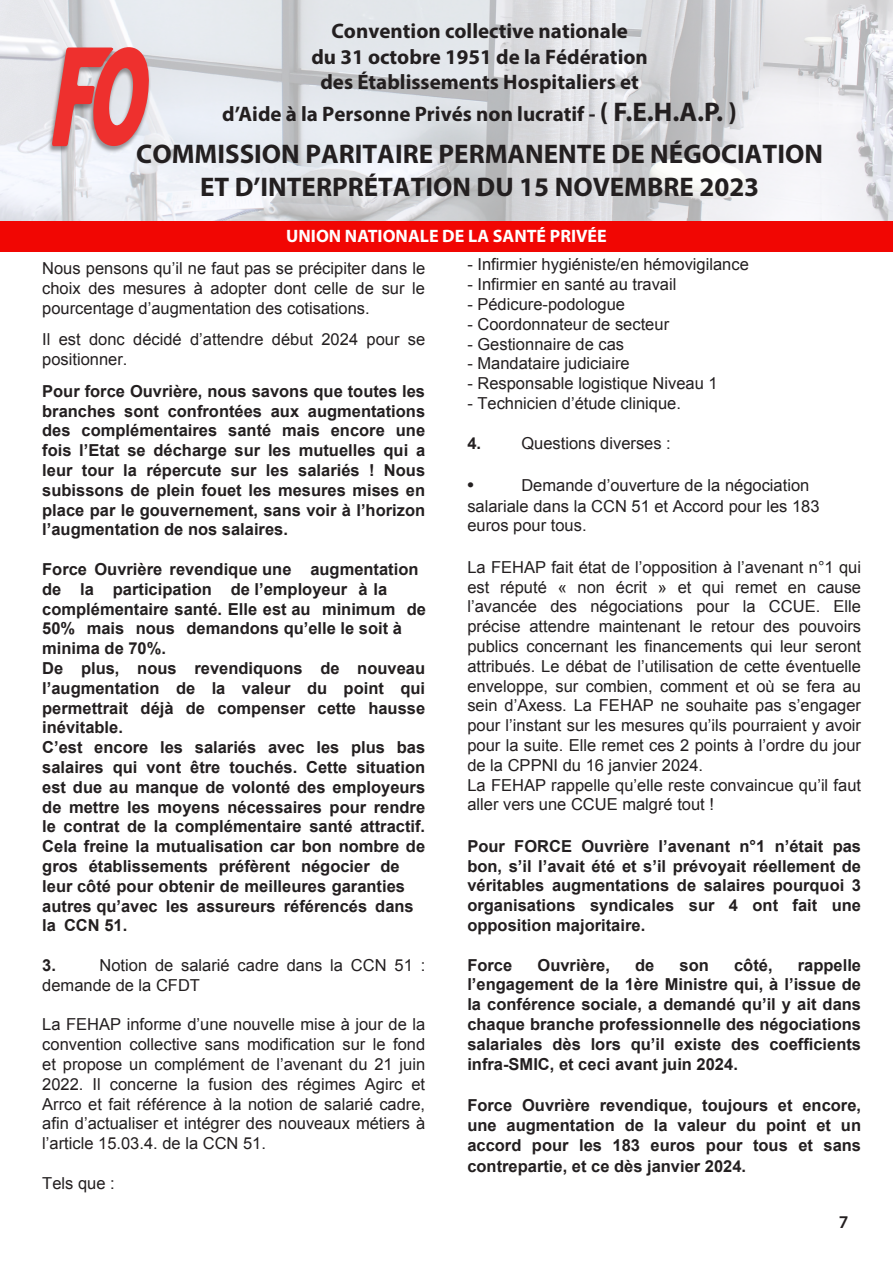
<style>
.page{position:relative;width:893px;height:1263px;background:#fff}
.page>*{position:absolute;margin:0;border:0;box-sizing:border-box;transform-origin:0 0}
.t1{font:700 27px/32.4px "Myriad Pro";color:#231f20;text-align:center}
.t2{font:700 21px/25.2px "Myriad Pro";color:#231f20;text-align:center}
.t3{font:700 18px "Myriad Pro";color:#fff}
.t4{font:600 18px "Myriad Pro";color:#231f20}
.t5{font:700 18px "Arial";color:#231f20}
.t6{font:700 16.5px/19.8px "Arial";color:#231f20;text-align:justify}
.t7{font:16.5px/19.8px "Arial";color:#231f20}
.s1{font-size:27px}
</style>
<div class="page">
<img style="left:0;top:0;width:893px;height:221px">
<div style="left:0;top:221px;width:893px;height:30px;background:#f10603"></div>
<div style="left:47px;top:47px;width:104px;height:107px;background:#231f20;opacity:.45"></div>
<svg style="left:52px;top:47px;width:97px;height:99px"></svg>
<p class="t2" style="left:311px;top:18px;width:338px">Convention collective nationale<br>du 31 octobre 1951 de la Fédération des Établissements Hospitaliers et</p>
<p class="t2" style="left:222px;top:101px;width:516px">d’Aide à la Personne Privés non lucratif - <span class="s1">( F.E.H.A.P. )</span></p>
<p class="t1" style="left:136px;top:137px;width:688px">COMMISSION PARITAIRE PERMANENTE DE NÉGOCIATION<br>ET D’INTERPRÉTATION DU 15 NOVEMBRE 2023</p>
<p class="t3" style="left:286px;top:224px;width:322px">UNION NATIONALE DE LA SANTÉ PRIVÉE</p>
<p class="t7" style="left:42px;top:258px;width:385px;text-align:justify">Nous pensons qu’il ne faut pas se précipiter dans le choix des mesures à adopter dont celle de sur le pourcentage d’augmentation des cotisations.</p>
<p class="t7" style="left:42px;top:330px;width:385px">Il est donc décidé d’attendre début 2024 pour se positionner.</p>
<p class="t6" style="left:42px;top:382px;width:384px">Pour force Ouvrière, nous savons que toutes les branches sont confrontées aux augmentations des complémentaires santé mais encore une fois l’Etat se décharge sur les mutuelles qui a leur tour la répercute sur les salariés ! Nous subissons de plein fouet les mesures mises en place par le gouvernement, sans voir à l’horizon l’augmentation de nos salaires.</p>
<p class="t6" style="left:42px;top:560px;width:385px;text-align:left">Force Ouvrière revendique une augmentation de la participation de l’employeur à la complémentaire santé. Elle est au minimum de 50% mais nous demandons qu’elle le soit à minima de 70%.<br>De plus, nous revendiquons de nouveau l’augmentation de la valeur du point qui permettrait déjà de compenser cette hausse inévitable.<br>C’est encore les salariés avec les plus bas salaires qui vont être touchés. Cette situation est due au manque de volonté des employeurs de mettre les moyens nécessaires pour rendre le contrat de la complémentaire santé attractif.<br>Cela freine la mutualisation car bon nombre de gros établissements préfèrent négocier de leur côté pour obtenir de meilleures garanties autres qu’avec les assureurs référencés dans la CCN 51.</p>
<p class="t6" style="left:42px;top:956px;width:15px">3.</p>
<p class="t7" style="left:42px;top:955px;width:384px;text-indent:57px">Notion de salarié cadre dans la CCN 51 : demande de la CFDT</p>
<p class="t7" style="left:42px;top:1015px;width:384px;text-align:justify">La FEHAP informe d’une nouvelle mise à jour de la convention collective sans modification sur le fond et propose un complément de l’avenant du 21 juin 2022. Il concerne la fusion des régimes Agirc et Arrco et fait référence à la notion de salarié cadre, afin d’actualiser et intégrer des nouveaux métiers à l’article 15.03.4. de la CCN 51.</p>
<p class="t7" style="left:42px;top:1173px;width:74px">Tels que :</p>
<p class="t7" style="left:467px;top:255px;width:283px">- Infirmier hygiéniste/en hémovigilance</p>
<p class="t7" style="left:467px;top:275px;width:211px">- Infirmier en santé au travail</p>
<p class="t7" style="left:467px;top:294px;width:159px">- Pédicure-podologue</p>
<p class="t7" style="left:467px;top:314px;width:203px">- Coordonnateur de secteur</p>
<p class="t7" style="left:467px;top:334px;width:158px">- Gestionnaire de cas</p>
<p class="t7" style="left:467px;top:354px;width:164px">- Mandataire judiciaire</p>
<p class="t7" style="left:467px;top:374px;width:252px">- Responsable logistique Niveau 1</p>
<p class="t7" style="left:467px;top:393px;width:215px">- Technicien d’étude clinique.</p>
<p class="t6" style="left:467px;top:433px;width:15px">4.</p>
<p class="t7" style="left:521px;top:433px;width:151px">Questions diverses :</p>
<p class="t5" style="left:467px;top:473px;width:8px">•</p>
<p class="t7" style="left:467px;top:475px;width:354px;text-indent:54px">Demande d’ouverture de la négociation salariale dans la CCN 51 et Accord pour les 183 euros pour tous.</p>
<p class="t7" style="left:467px;top:557px;width:395px">La FEHAP fait état de l’opposition à l’avenant n°1 qui est réputé « non écrit » et qui remet en cause l’avancée des négociations pour la CCUE. Elle précise attendre maintenant le retour des pouvoirs publics concernant les financements qui leur seront attribués. Le débat de l’utilisation de cette éventuelle enveloppe, sur combien, comment et où se fera au sein d’Axess. La FEHAP ne souhaite pas s’engager pour l’instant sur les mesures qu’ils pourraient y avoir pour la suite. Elle remet ces 2 points à l’ordre du jour de la CPPNI du 16 janvier 2024.<br>La FEHAP rappelle qu’elle reste convaincue qu’il faut aller vers une CCUE malgré tout !</p>
<p class="t6" style="left:467px;top:837px;width:395px">Pour FORCE Ouvrière l’avenant n°1 n’était pas bon, s’il l’avait été et s’il prévoyait réellement de véritables augmentations de salaires pourquoi 3 organisations syndicales sur 4 ont fait une opposition majoritaire.</p>
<p class="t6" style="left:467px;top:955px;width:46px">Force</p>
<p class="t6" style="left:537px;top:955px;width:74px">Ouvrière,</p>
<p class="t6" style="left:635px;top:955px;width:21px">de</p>
<p class="t6" style="left:680px;top:955px;width:31px">son</p>
<p class="t6" style="left:734px;top:955px;width:40px">côté,</p>
<p class="t6" style="left:467px;top:955px;width:395px;text-indent:330px">rappelle l’engagement de la 1ère Ministre qui, à l’issue de la conférence sociale, a demandé qu’il y ait dans chaque branche professionnelle des négociations salariales dès lors qu’il existe des coefficients infra-SMIC, et ceci avant juin 2024.</p>
<p class="t6" style="left:467px;top:1096px;width:395px;line-height:20.2px">Force Ouvrière revendique, toujours et encore, une augmentation de la valeur du point et un accord pour les 183 euros pour tous et sans contrepartie, et ce dès janvier 2024.</p>
<p class="t4" style="left:839px;top:1210px;width:11px">7</p>
</div>
